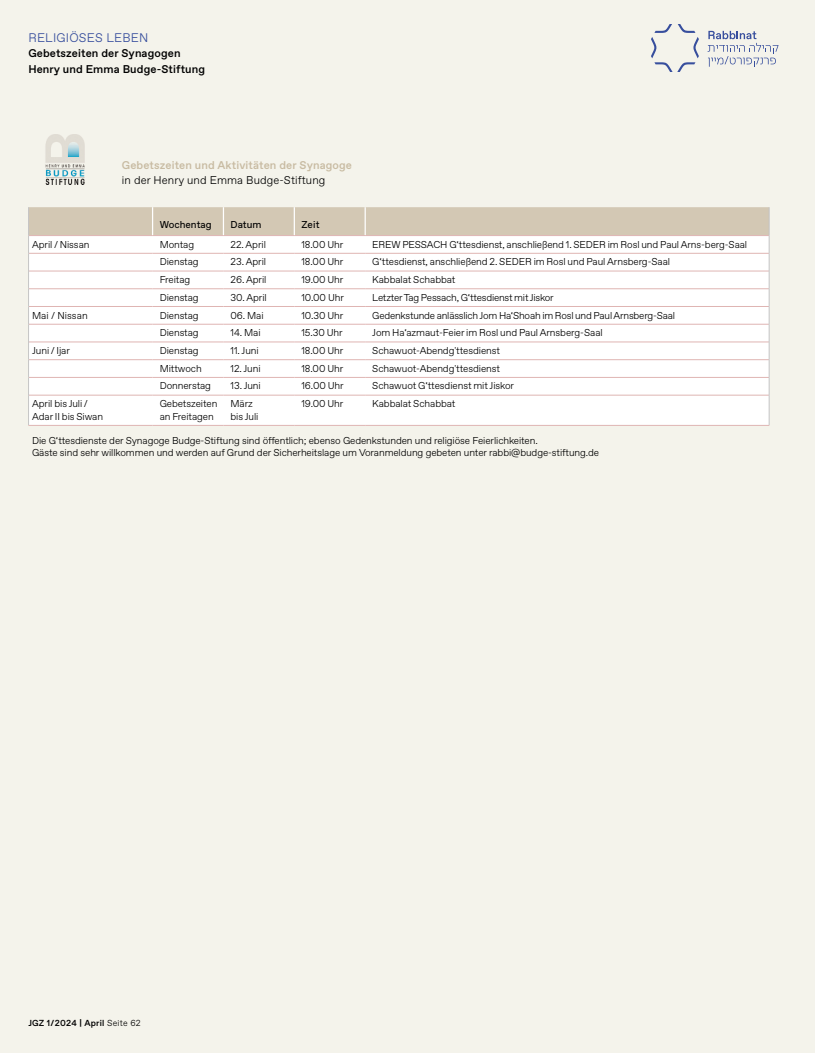
<style>
.page{position:relative;width:815px;height:1053px;background:#fff}
.page>*{position:absolute;margin:0;border:0;box-sizing:border-box;transform-origin:0 0}
.JGZ_Rubrik{font:300 12.5px "JG Favorit Pro";letter-spacing:.02em;color:#374e9d}
.JGZ_Rubrik_Detail{font:500 11.25px "JG Favorit Pro";letter-spacing:.01em;color:#000}
.JGZ_Rubrik_Detail-2{font:500 11.25px "JG Favorit Pro";letter-spacing:.01em;color:#c8bba2}
.JGZ_Rubrik_Detail-fe{font:300 11.25px "JG Favorit Pro";letter-spacing:.01em;color:#000}
.Kasten_Copy{font:300 10px/12.5px "JG Favorit Pro";letter-spacing:-.005em;color:#000}
.JGZ_Info_KastenBold{font:300 10px "JG Favorit Pro";letter-spacing:-.01em;color:#000}
.t1{font:10px "JG Favorit Pro";color:#000}
.Copy_Tabelle{font:300 10px "JG Favorit Pro";letter-spacing:.005em;color:#000}
.t2{font:500 8.75px "JG Favorit Pro";letter-spacing:.025em;color:#000}
.s1{font-weight:300}
</style>
<div class="page">
<div style="left:0;top:0;width:815px;height:1052px;background:#f4f3eb"></div>
<svg style="left:652px;top:24px;width:47px;height:47px"></svg>
<svg style="left:708px;top:31px;width:70px;height:36px"></svg>
<img style="left:45px;top:134px;width:40px;height:51px">
<div style="left:29px;top:396px;width:740px;height:29px;background:#fff"></div>
<hr style="left:29px;top:395px;width:124px;height:1px;background:#dfb5b3">
<hr style="left:153px;top:395px;width:70px;height:1px;background:#dfb5b3">
<hr style="left:223px;top:395px;width:71px;height:1px;background:#dfb5b3">
<hr style="left:294px;top:395px;width:71px;height:1px;background:#dfb5b3">
<hr style="left:365px;top:395px;width:404px;height:1px;background:#dfb5b3">
<hr style="left:28px;top:425px;width:125px;height:1px;background:#dfb5b3">
<hr style="left:153px;top:425px;width:70px;height:1px;background:#dfb5b3">
<hr style="left:223px;top:425px;width:71px;height:1px;background:#dfb5b3">
<hr style="left:294px;top:425px;width:71px;height:1px;background:#dfb5b3">
<hr style="left:365px;top:425px;width:404px;height:1px;background:#dfb5b3">
<svg style="left:28px;top:207px;width:742px;height:188px;background:#f6f2ef"></svg>
<hr style="left:28px;top:395px;width:1px;height:30px;background:#c4c4c5">
<hr style="left:769px;top:395px;width:1px;height:30px;background:#c4c4c5">
<p class="JGZ_Rubrik" style="left:28px;top:30px;width:122px">RELIGIÖSES LEBEN</p>
<p class="JGZ_Rubrik_Detail" style="left:28px;top:47px;width:154px">Gebetszeiten der Synagogen</p>
<p class="JGZ_Rubrik_Detail" style="left:28px;top:62px;width:178px">Henry und Emma Budge-Stiftung</p>
<p class="JGZ_Rubrik_Detail-2" style="left:122px;top:158px;width:232px">Gebetszeiten und Aktivitäten der Synagoge</p>
<p class="JGZ_Rubrik_Detail-fe" style="left:122px;top:174px;width:205px">in der Henry und Emma Budge-Stiftung</p>
<p class="t1" style="left:160px;top:219px;width:54px">Wochentag</p>
<p class="t1" style="left:231px;top:219px;width:32px">Datum</p>
<p class="t1" style="left:301px;top:219px;width:20px">Zeit</p>
<p class="Kasten_Copy" style="left:32px;top:238px;width:59px">April / Nissan</p>
<p class="Kasten_Copy" style="left:160px;top:238px;width:36px">Montag</p>
<p class="Kasten_Copy" style="left:231px;top:238px;width:37px">22. April</p>
<p class="Kasten_Copy" style="left:301px;top:238px;width:43px">18.00 Uhr</p>
<p class="Kasten_Copy" style="left:372px;top:238px;width:376px">EREW PESSACH G‘ttesdienst, anschließend 1. SEDER im Rosl und Paul Arns-berg-Saal</p>
<p class="Kasten_Copy" style="left:160px;top:256px;width:41px">Dienstag</p>
<p class="Kasten_Copy" style="left:231px;top:256px;width:37px">23. April</p>
<p class="Kasten_Copy" style="left:301px;top:256px;width:43px">18.00 Uhr</p>
<p class="Kasten_Copy" style="left:372px;top:256px;width:299px">G‘ttesdienst, anschließend 2. SEDER im Rosl und Paul Arnsberg-Saal</p>
<p class="Kasten_Copy" style="left:160px;top:273px;width:32px">Freitag</p>
<p class="Kasten_Copy" style="left:231px;top:273px;width:37px">26. April</p>
<p class="Kasten_Copy" style="left:301px;top:273px;width:44px">19.00 Uhr</p>
<p class="Kasten_Copy" style="left:372px;top:273px;width:85px">Kabbalat Schabbat</p>
<p class="Kasten_Copy" style="left:160px;top:291px;width:41px">Dienstag</p>
<p class="Kasten_Copy" style="left:231px;top:291px;width:38px">30. April</p>
<p class="Kasten_Copy" style="left:301px;top:291px;width:44px">10.00 Uhr</p>
<p class="Kasten_Copy" style="left:372px;top:291px;width:183px">Letzter Tag Pessach, G‘ttesdienst mit Jiskor</p>
<p class="Copy_Tabelle" style="left:32px;top:309px;width:57px">Mai / Nissan</p>
<p class="Kasten_Copy" style="left:160px;top:309px;width:41px">Dienstag</p>
<p class="Kasten_Copy" style="left:231px;top:309px;width:35px">06. Mai</p>
<p class="Kasten_Copy" style="left:301px;top:309px;width:44px">10.30 Uhr</p>
<p class="Kasten_Copy" style="left:372px;top:309px;width:304px">Gedenkstunde anlässlich Jom Ha‘Shoah im Rosl und Paul Arnsberg-Saal</p>
<p class="Kasten_Copy" style="left:160px;top:327px;width:41px">Dienstag</p>
<p class="Kasten_Copy" style="left:231px;top:327px;width:32px">14. Mai</p>
<p class="Kasten_Copy" style="left:301px;top:327px;width:43px">15.30 Uhr</p>
<p class="Kasten_Copy" style="left:372px;top:327px;width:232px">Jom Ha‘azmaut-Feier im Rosl und Paul Arnsberg-Saal</p>
<p class="Kasten_Copy" style="left:32px;top:344px;width:39px">Juni / Ijar</p>
<p class="Kasten_Copy" style="left:160px;top:344px;width:41px">Dienstag</p>
<p class="Kasten_Copy" style="left:231px;top:344px;width:30px">11. Juni</p>
<p class="Kasten_Copy" style="left:301px;top:344px;width:43px">18.00 Uhr</p>
<p class="Kasten_Copy" style="left:372px;top:344px;width:129px">Schawuot-Abendg'ttesdienst</p>
<p class="Kasten_Copy" style="left:160px;top:362px;width:44px">Mittwoch</p>
<p class="Kasten_Copy" style="left:231px;top:362px;width:32px">12. Juni</p>
<p class="Kasten_Copy" style="left:301px;top:362px;width:43px">18.00 Uhr</p>
<p class="Kasten_Copy" style="left:372px;top:362px;width:129px">Schawuot-Abendg'ttesdienst</p>
<p class="Kasten_Copy" style="left:160px;top:380px;width:53px">Donnerstag</p>
<p class="Kasten_Copy" style="left:231px;top:380px;width:32px">13. Juni</p>
<p class="Kasten_Copy" style="left:301px;top:380px;width:44px">16.00 Uhr</p>
<p class="Kasten_Copy" style="left:372px;top:380px;width:143px">Schawuot G‘ttesdienst mit Jiskor</p>
<p class="Kasten_Copy" style="left:32px;top:397px;width:57px">April bis Juli /</p>
<p class="Kasten_Copy" style="left:32px;top:410px;width:73px">Adar II bis Siwan</p>
<p class="Kasten_Copy" style="left:160px;top:397px;width:59px">Gebetszeiten an Freitagen</p>
<p class="Kasten_Copy" style="left:231px;top:397px;width:30px">März bis Juli</p>
<p class="Kasten_Copy" style="left:301px;top:397px;width:44px">19.00 Uhr</p>
<p class="Kasten_Copy" style="left:372px;top:397px;width:85px">Kabbalat Schabbat</p>
<p class="JGZ_Info_KastenBold" style="left:32px;top:434px;width:507px">Die G‘ttesdienste der Synagoge Budge-Stiftung sind öffentlich; ebenso Gedenkstunden und religiöse Feierlichkeiten.</p>
<p class="JGZ_Info_KastenBold" style="left:32px;top:447px;width:569px">Gäste sind sehr willkommen und werden auf Grund der Sicherheitslage um Voranmeldung gebeten unter rabbi@budge-stiftung.de</p>
<p class="t2" style="left:28px;top:1017px;width:114px">JGZ 1/2024 | April <span class="s1">Seite 62</span></p>
</div>
